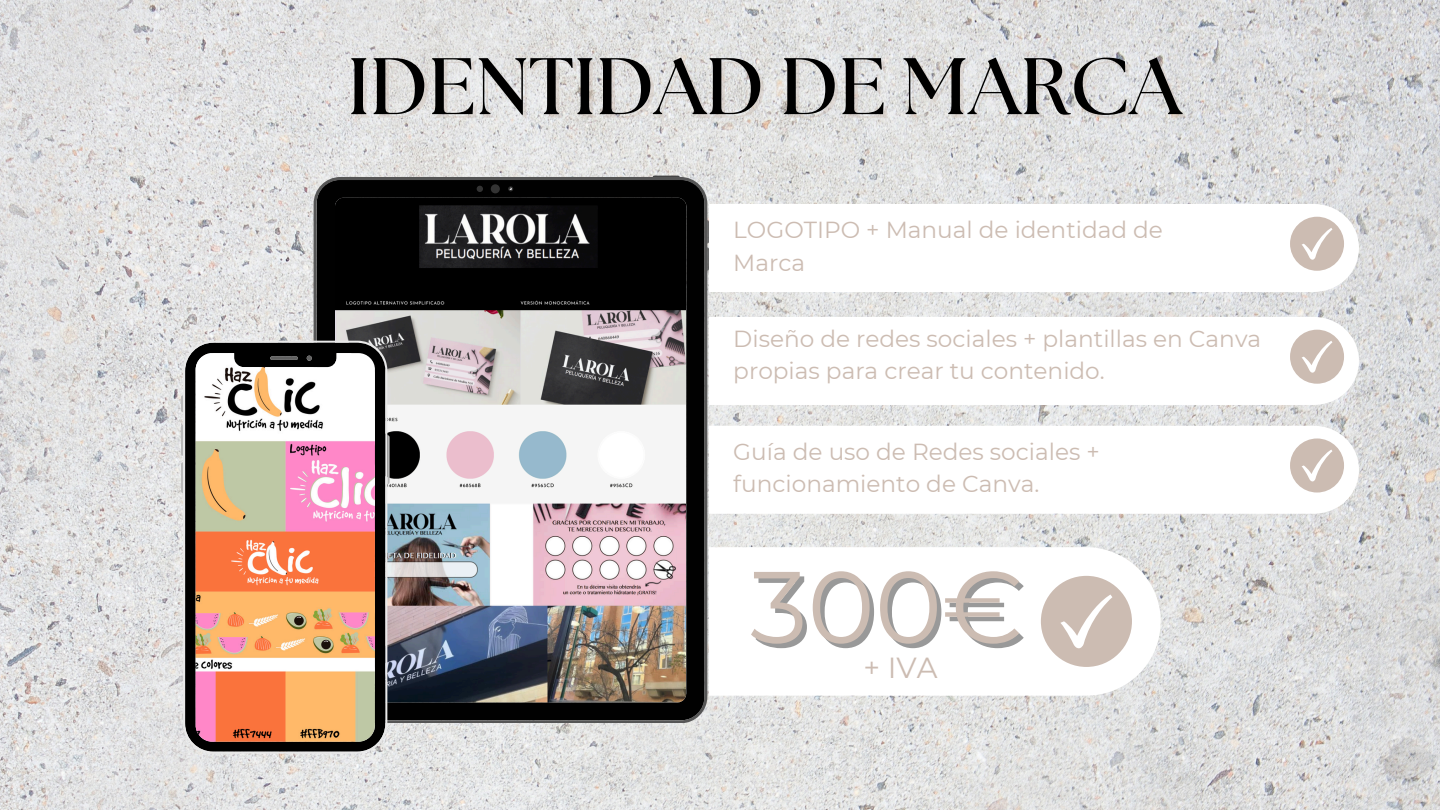
<style>
.page{position:relative;width:1440px;height:810px;background:#fff}
.page>*{position:absolute;margin:0;border:0;box-sizing:border-box;transform-origin:0 0}
.t1{font:101.7px "Montserrat";color:rgb(0 0 0/.4)}
.t2{font:700 80px "The Seasons";color:#000}
.t3{font:29px "Montserrat";color:#ccbcb2}
.t4{font:23.2px/32.2px "Montserrat";color:#ccbcb2}
</style>
<div class="page">
<img style="left:0;top:0;width:1440px;height:810px">
<svg style="left:709px;top:204px;width:650px;height:88px"></svg>
<svg style="left:709px;top:547px;width:451px;height:149px"></svg>
<div style="left:1290px;top:217px;width:54px;height:54px;background:#ccbcb2;border-radius:50%"></div>
<div style="left:1041px;top:576px;width:91px;height:91px;background:#ccbcb2;border-radius:50%"></div>
<svg style="left:1302px;top:228px;width:30px;height:32px"></svg>
<svg style="left:1060px;top:595px;width:52px;height:53px"></svg>
<svg style="left:709px;top:317px;width:650px;height:88px"></svg>
<div style="left:1290px;top:330px;width:54px;height:54px;background:#ccbcb2;border-radius:50%"></div>
<svg style="left:1302px;top:341px;width:30px;height:32px"></svg>
<svg style="left:709px;top:426px;width:650px;height:88px"></svg>
<div style="left:1290px;top:438px;width:54px;height:55px;background:#ccbcb2;border-radius:50%"></div>
<svg style="left:1302px;top:450px;width:30px;height:31px"></svg>
<svg style="left:314px;top:177px;width:393px;height:546px;background:#171717"></svg>
<img style="left:335px;top:198px;width:351px;height:504px;border-radius:8px">
<svg style="left:477px;top:186px;width:6px;height:6px"></svg>
<div style="left:491px;top:184px;width:9px;height:9px;background:#333;border-radius:50%"></div>
<svg style="left:508px;top:186px;width:5px;height:5px"></svg>
<svg style="left:707px;top:220px;width:2px;height:51px"></svg>
<svg style="left:653px;top:176px;width:27px;height:1px"></svg>
<svg style="left:181px;top:395px;width:2px;height:17px"></svg>
<svg style="left:181px;top:425px;width:2px;height:31px"></svg>
<svg style="left:181px;top:462px;width:2px;height:31px"></svg>
<svg style="left:387px;top:435px;width:3px;height:49px"></svg>
<svg style="left:183px;top:341px;width:204px;height:413px"></svg>
<p class="t2" style="left:348px;top:50px;width:835px">IDENTIDAD DE MARCA</p>
<p class="t4" style="left:733px;top:214px;width:431px">LOGOTIPO + Manual de identidad de<br>Marca</p>
<p class="t4" style="left:733px;top:323px;width:529px">Diseño de redes sociales + plantillas en Canva propias para crear tu contenido.</p>
<p class="t4" style="left:733px;top:436px;width:368px">Guía de uso de Redes sociales + funcionamiento de Canva.</p>
<h1 class="t1" style="left:755px;top:549px;width:275px">300€</h1>
<p class="t3" style="left:864px;top:650px;width:76px">+ IVA</p>
</div>
